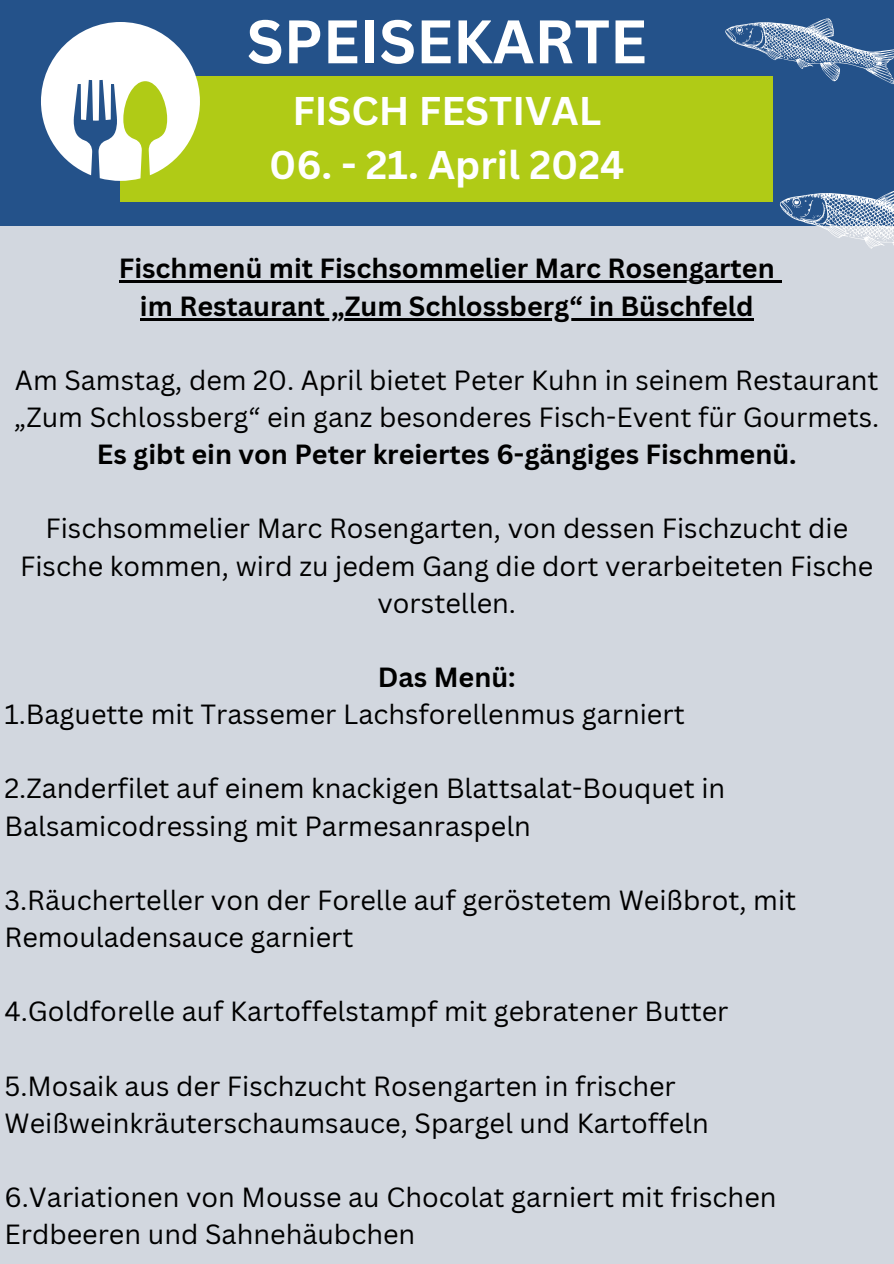
<style>
.page{position:relative;width:894px;height:1264px;background:#fff}
.page>*{position:absolute;margin:0;border:0;box-sizing:border-box;transform-origin:0 0}
.t1{font:700 60px "Canva Sans";color:#fff}
.t2{font:700 39px "Canva Sans";color:#fff}
.t3{font:27px/37.2px "Canva Sans";color:#000}
.t4{font:700 27px "Canva Sans";color:#000}
</style>
<div class="page">
<div style="left:0;top:0;width:893px;height:276px;background:#24528a"></div>
<div style="left:120px;top:76px;width:652px;height:125px;background:#b0cb16"></div>
<div style="left:0;top:225px;width:893px;height:1038px;background:#d2d7df"></div>
<hr style="left:119px;top:281px;width:655px;height:2px;background:#000">
<hr style="left:140px;top:318px;width:613px;height:2px;background:#000">
<svg style="left:725px;top:18px;width:168px;height:74px"></svg>
<svg style="left:773px;top:191px;width:120px;height:92px"></svg>
<svg style="left:41px;top:22px;width:159px;height:159px"></svg>
<h1 class="t1" style="left:247px;top:-1px;width:401px">SPEISEKARTE</h1>
<p class="t2" style="left:292px;top:84px;width:310px">FISCH FESTIVAL</p>
<p class="t2" style="left:269px;top:138px;width:357px">06. - 21. April 2024</p>
<p class="t4" style="left:119px;top:250px;width:657px">Fischmenü mit Fischsommelier Marc Rosengarten</p>
<h2 class="t4" style="left:140px;top:287px;width:615px">im Restaurant „Zum Schlossberg“ in Büschfeld</h2>
<h2 class="t3" style="left:14px;top:361px;width:866px">Am Samstag, dem 20. April bietet Peter Kuhn in seinem Restaurant „Zum Schlossberg“ ein ganz besonderes Fisch-Event für Gourmets.</h2>
<p class="t4" style="left:97px;top:435px;width:701px">Es gibt ein von Peter kreiertes 6-gängiges Fischmenü.</p>
<h3 class="t3" style="left:20px;top:509px;width:854px;text-align:center">Fischsommelier Marc Rosengarten, von dessen Fischzucht die<br>Fische kommen, wird zu jedem Gang die dort verarbeiteten Fische vorstellen.</h3>
<p class="t4" style="left:378px;top:658px;width:139px">Das Menü:</p>
<p class="t3" style="left:4px;top:695px;width:681px">1.Baguette mit Trassemer Lachsforellenmus garniert</p>
<p class="t3" style="left:4px;top:769px;width:722px">2.Zanderfilet auf einem knackigen Blattsalat-Bouquet in<br>Balsamicodressing mit Parmesanraspeln</p>
<p class="t3" style="left:4px;top:880px;width:793px">3.Räucherteller von der Forelle auf geröstetem Weißbrot, mit<br>Remouladensauce garniert</p>
<p class="t3" style="left:4px;top:992px;width:725px">4.Goldforelle auf Kartoffelstampf mit gebratener Butter</p>
<p class="t3" style="left:4px;top:1066px;width:705px">5.Mosaik aus der Fischzucht Rosengarten in frischer<br>Weißweinkräuterschaumsauce, Spargel und Kartoffeln</p>
<p class="t3" style="left:4px;top:1177px;width:773px">6.Variationen von Mousse au Chocolat garniert mit frischen<br>Erdbeeren und Sahnehäubchen</p>
</div>
